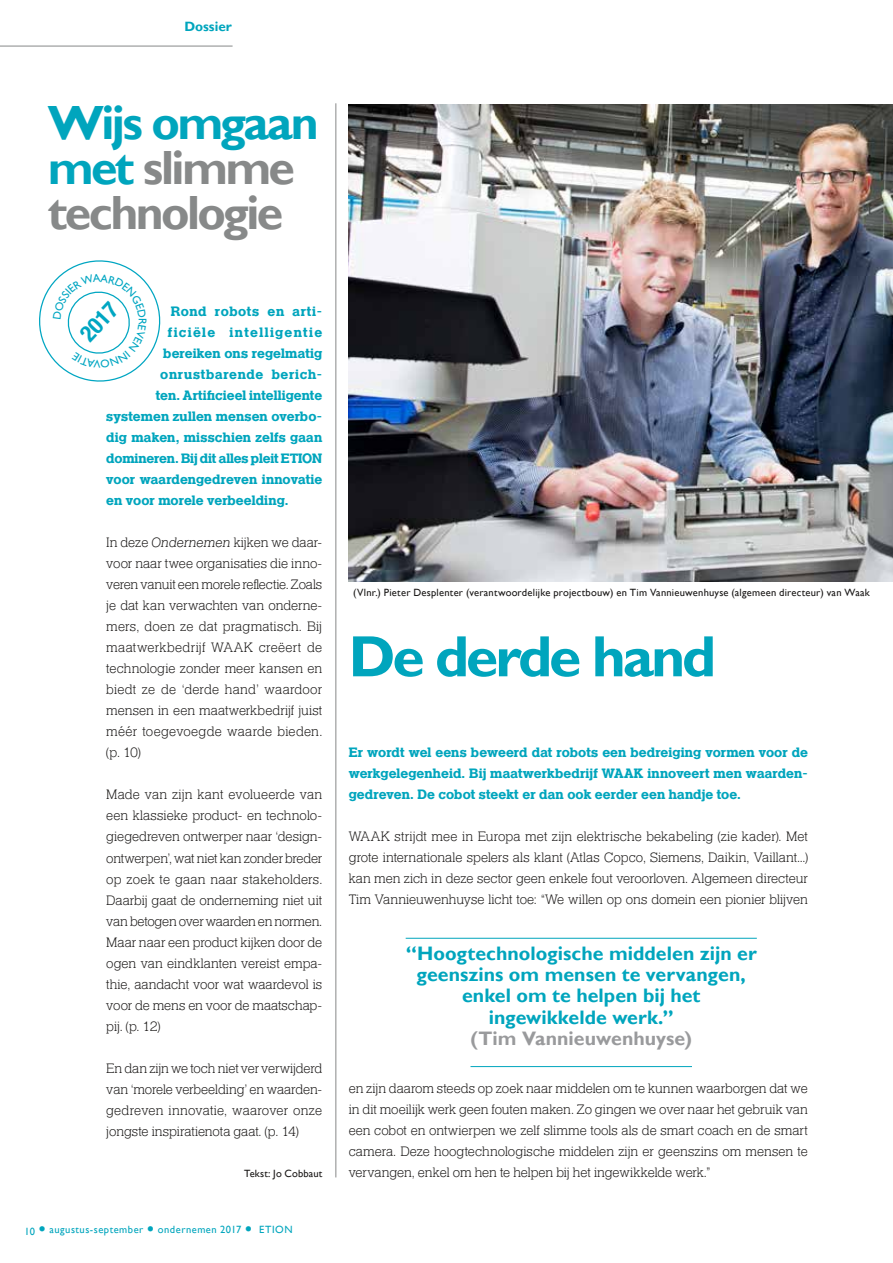
<style>
.page{position:relative;width:893px;height:1263px;background:#fff}
.page>*{position:absolute;margin:0;border:0;box-sizing:border-box;transform-origin:0 0}
.t1{font:700 58.5px "Gill Sans";letter-spacing:-.055em;color:#00a5bd}
.t2{font:700 48px/45px "Gill Sans";letter-spacing:-.055em;color:#878989}
.t3{font:700 condensed 22.65px "Helvetica Neue LT Pro";color:#00a6c2}
.t4{font:700 19.5px/21.3px "Gill Sans";color:#00a5bd;text-align:center}
.t5{font:700 19.5px "Gill Sans";color:#999a9c}
.t6{font:300 14.25px/21px "Helserif";letter-spacing:-.005em;color:#1a1817;text-align:justify}
.t7{font:700 14.25px/21px "Helserif";color:#00a5bd;text-align:justify}
.t8{font:700 14.25px "Helserif";letter-spacing:-.02em;color:#00a5bd}
.t9{font:700 14.25px "Helserif";letter-spacing:.085em;color:#00a5bd}
.t10{font:700 14.25px "Helserif";letter-spacing:.04em;color:#00a5bd}
.t11{font:700 14.25px "Helserif";letter-spacing:.035em;color:#00a5bd}
.t12{font:700 13.5px "Gill Sans";color:#00a5bd}
.t13{font:11.4px "Gill Sans Std";color:#00a6c2}
.t14{font:10.5px "Gill Sans";letter-spacing:.02em;color:#1a1817}
.t15{font:10.5px "Gill Sans";letter-spacing:.05em;color:#00a5bd}
.s1{color:#00a5bd}
.s2{font-style:italic}
.s3{font-size:21px}
</style>
<div class="page">
<hr style="left:0;top:46px;width:233px;height:1px;background:#878989">
<hr style="left:335px;top:103px;width:1px;height:1074px;background:#878989">
<hr style="left:406px;top:938px;width:351px;height:1px;background:#00a5bd">
<hr style="left:470px;top:1066px;width:222px;height:1px;background:#00a5bd">
<img style="left:349px;top:105px;width:544px;height:477px">
<svg style="left:39px;top:260px;width:122px;height:122px"></svg>
<p class="t12" style="left:184px;top:18px;width:49px">Dossier</p>
<h2 class="t2" style="left:48px;top:102px;width:272px"><span class="s1">Wijs omgaan met</span> slimme technologie</h2>
<h3 class="t3" style="left:74px;top:328px;width:45px;rotate:-47deg">2017</h3>
<p class="t11" style="left:171px;top:303px;width:153px">Rond robots en arti-</p>
<p class="t9" style="left:168px;top:324px;width:156px">ficiële intelligentie</p>
<p class="t7" style="left:163px;top:344px;width:161px">bereiken ons regelmatig</p>
<p class="t10" style="left:160px;top:366px;width:163px">onrustbarende berich-</p>
<p class="t7" style="left:156px;top:386px;width:168px">ten. Artificieel intelligente</p>
<p class="t7" style="left:106px;top:407px;width:218px">systemen zullen mensen overbo-</p>
<p class="t7" style="left:106px;top:428px;width:218px">dig maken, misschien zelfs gaan</p>
<p class="t8" style="left:106px;top:450px;width:218px">domineren. Bij dit alles pleit ETION</p>
<p class="t7" style="left:106px;top:470px;width:217px">voor waardengedreven innovatie</p>
<p class="t7" style="left:106px;top:491px;width:184px">en voor morele verbeelding.</p>
<p class="t6" style="left:106px;top:533px;width:218px">In deze <span class="s2">Ondernemen</span> kijken we daar&shy;voor naar twee organisaties die inno&shy;veren vanuit een morele reflectie. Zoals je dat kan verwachten van onderne&shy;mers, doen ze dat pragmatisch. Bij maatwerkbedrijf WAAK creëert de technologie zonder meer kansen en biedt ze de ‘derde hand’ waardoor mensen in een maatwerkbedrijf juist méér toegevoegde waarde bieden. (p. 10)</p>
<p class="t6" style="left:106px;top:785px;width:218px">Made van zijn kant evolueerde van een klassieke product- en technolo&shy;giegedreven ontwerper naar ‘design&shy;ontwerpen’, wat niet kan zonder breder op zoek te gaan naar stakeholders.<br>Daarbij gaat de onderneming niet uit van betogen over waarden en normen.<br>Maar naar een product kijken door de ogen van eindklanten vereist empa&shy;thie, aandacht voor wat waardevol is voor de mens en voor de maatschap&shy;pij. (p. 12)</p>
<p class="t6" style="left:106px;top:1058px;width:218px">En dan zijn we toch niet ver verwijderd van ‘morele verbeelding’ en waarden&shy;gedreven innovatie, waarover onze jongste inspiratienota gaat. (p. 14)</p>
<p class="t14" style="left:244px;top:1168px;width:80px">Tekst: Jo Cobbaut</p>
<p class="t13" style="left:149px;top:318px;width:8px;rotate:90deg">R</p>
<p class="t15" style="left:24px;top:1223px;width:270px">10 <span class="s3">•</span> augustus-september <span class="s3">•</span> ondernemen 2017 <span class="s3">•</span> ETION</p>
<p class="t14" style="left:353px;top:586px;width:518px">(Vlnr.) Pieter Desplenter (verantwoordelijke projectbouw) en Tim Vannieuwenhuyse (algemeen directeur) van Waak</p>
<h1 class="t1" style="left:349px;top:621px;width:369px">De derde hand</h1>
<p class="t7" style="left:349px;top:743px;width:461px">Er wordt wel eens beweerd dat robots een bedreiging vormen voor de werkgelegenheid. Bij maatwerkbedrijf WAAK innoveert men waarden&shy;gedreven. De cobot steekt er dan ook eerder een handje toe.</p>
<p class="t6" style="left:349px;top:827px;width:461px">WAAK strijdt mee in Europa met zijn elektrische bekabeling (zie kader). Met grote internationale spelers als klant (Atlas Copco, Siemens, Daikin, Vaillant...) kan men zich in deze sector geen enkele fout veroorloven. Algemeen directeur Tim Vannieuwenhuyse licht toe: “We willen op ons domein een pionier blijven</p>
<h3 class="t4" style="left:406px;top:943px;width:353px">“Hoogtechnologische middelen zijn er geenszins om mensen te vervangen, enkel om te helpen bij het ingewikkelde werk.”</h3>
<h3 class="t5" style="left:470px;top:1026px;width:223px">(Tim Vannieuwenhuyse)</h3>
<p class="t6" style="left:349px;top:1079px;width:461px">en zijn daarom steeds op zoek naar middelen om te kunnen waarborgen dat we in dit moeilijk werk geen fouten maken. Zo gingen we over naar het gebruik van een cobot en ontwierpen we zelf slimme tools als de smart coach en de smart camera. Deze hoogtechnologische middelen zijn er geenszins om mensen te vervangen, enkel om hen te helpen bij het ingewikkelde werk.”</p>
</div>
